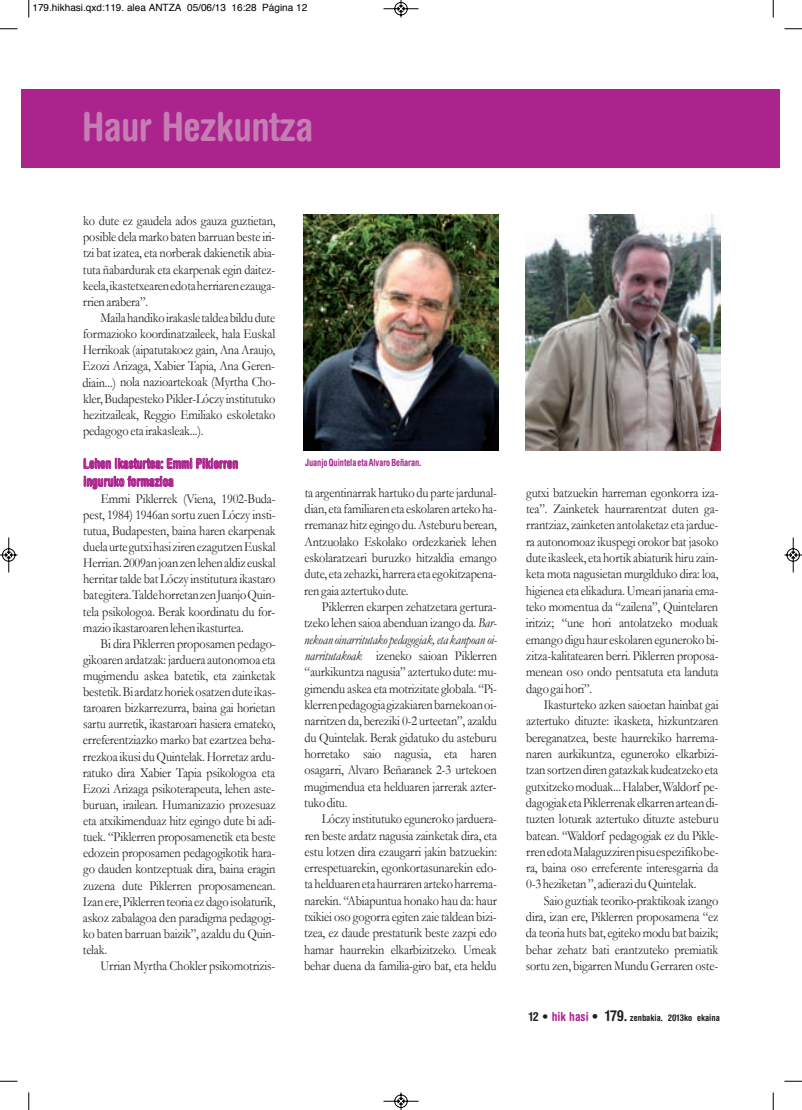
<style>
.page{position:relative;width:802px;height:1110px;background:#fff}
.page>*{position:absolute;margin:0;border:0;box-sizing:border-box;transform-origin:0 0}
.t1{font:700 condensed 40px "Helvetica Rounded";letter-spacing:-.015em;color:#c47eb4}
.t2{font:13.75px/16.4px "Garamond";letter-spacing:-.015em;color:#231f20;text-align:justify;scale:.9 1}
.t3{font:700 condensed 13.75px/17.8px "Helvetica Rounded";letter-spacing:-.005em;color:#ab238d;scale:.9 1}
.t4{font:10px "Helvetica";color:#000}
.t5{font:700 condensed 10px "Helvetica Rounded";color:#ab238d;scale:.9 1}
.t6{font:700 condensed 9.25px "Helvetica Rounded";color:#231f20}
.s1{font-style:italic}
.s2{font-size:12.5px}
.s3{font-size:12.5px;color:#ab238d}
.s4{font-size:13px}
.s5{font-size:15px}
</style>
<div class="page">
<div style="left:22px;top:89px;width:758px;height:79px;background:#ab238d"></div>
<svg style="left:84px;top:458px;width:154px;height:11px"></svg>
<svg style="left:84px;top:476px;width:89px;height:13px"></svg>
<img style="left:303px;top:215px;width:195px;height:235px">
<img style="left:525px;top:215px;width:195px;height:235px">
<svg style="left:28px;top:0;width:2px;height:18px"></svg>
<svg style="left:0;top:28px;width:18px;height:2px"></svg>
<svg style="left:773px;top:0;width:1px;height:18px"></svg>
<svg style="left:784px;top:28px;width:18px;height:2px"></svg>
<svg style="left:28px;top:1092px;width:2px;height:18px"></svg>
<svg style="left:0;top:1081px;width:18px;height:1px"></svg>
<svg style="left:773px;top:1092px;width:1px;height:18px"></svg>
<svg style="left:784px;top:1081px;width:18px;height:1px"></svg>
<svg style="left:383px;top:0;width:36px;height:18px"></svg>
<svg style="left:383px;top:1092px;width:36px;height:18px"></svg>
<svg style="left:0;top:537px;width:18px;height:36px"></svg>
<svg style="left:784px;top:537px;width:18px;height:36px"></svg>
<p class="t4" style="left:32px;top:4px;width:276px">179.hikhasi.qxd:119. alea ANTZA 05/06/13 16:28 Página 12</p>
<h1 class="t1" style="left:82px;top:113px;width:233px">Haur Hezkuntza</h1>
<p class="t2" style="left:83px;top:213px;width:216px">ko dute ez gaudela ados gauza guztietan, posible dela marko baten barruan beste iri&shy;tzi bat izatea, eta norberak dakienetik abia&shy;tuta ñabardurak eta ekarpenak egin daitez&shy;keela, ikastetxearen edota herriaren ezauga&shy;rrien arabera”.</p>
<p class="t2" style="left:83px;top:310px;width:216px;text-indent:18px">Maila handiko irakasle taldea bildu dute formazioko koordinatzaileek, hala Euskal Herrikoak (aipatutakoez gain, Ana Araujo, Ezozi Arizaga, Xabier Tapia, Ana Geren&shy;diain...) nola nazioartekoak (Myrtha Cho&shy;kler, Budapesteko Pikler-Lóczy institutuko hezitzaileak, Reggio Emiliako eskoletako pedagogo eta irakasleak...).</p>
<p class="t3" style="left:83px;top:456px;width:174px">Lehen ikasturtea: Emmi Piklerren inguruko formazioa</p>
<p class="t2" style="left:83px;top:490px;width:216px;text-indent:18px">Emmi Piklerrek (Viena, 1902-Buda&shy;pest, 1984) 1946an sortu zuen Lóczy insti&shy;tutua, Budapesten, baina haren ekarpenak duela urte gutxi hasi ziren ezagutzen Euskal Herrian. 2009an joan zen lehen aldiz euskal herritar talde bat Lóczy institutura ikastaro bat egitera. Talde horretan zen Juanjo Quin&shy;tela psikologoa. Berak koordinatu du for&shy;mazio ikastaroaren lehen ikasturtea.</p>
<p class="t2" style="left:83px;top:636px;width:216px;text-indent:18px">Bi dira Piklerren proposamen pedago&shy;gikoaren ardatzak: jarduera autonomoa eta mugimendu askea batetik, eta zainketak bestetik. Bi ardatz horiek osatzen dute ikas&shy;taroaren bizkarrezurra, baina gai horietan sartu aurretik, ikastaroari hasiera emateko, erreferentziazko marko bat ezartzea beha&shy;rrezkoa ikusi du Quintelak. Horretaz ardu&shy;ratuko dira Xabier Tapia psikologoa eta Ezozi Arizaga psikoterapeuta, lehen aste&shy;buruan, irailean. Humanizazio prozesuaz eta atxikimenduaz hitz egingo dute bi adi&shy;tuek. “Piklerren proposamenetik eta beste edozein proposamen pedagogikotik hara&shy;go dauden kontzeptuak dira, baina eragin zuzena dute Piklerren proposamenean.<br>Izan ere, Piklerren teoria ez dago isolaturik, askoz zabalagoa den paradigma pedagogi&shy;ko baten barruan baizik”, azaldu du Quin&shy;telak.</p>
<p class="t2" style="left:101px;top:958px;width:195px">Urrian Myrtha Chokler psikomotrizis-</p>
<p class="t5" style="left:305px;top:459px;width:131px">Juanjo Quintela eta Alvaro Beñaran.</p>
<p class="t2" style="left:304px;top:484px;width:216px">ta argentinarrak hartuko du parte jardunal&shy;dian, eta familiaren eta eskolaren arteko ha&shy;rremanaz hitz egingo du. Asteburu berean, Antzuolako Eskolako ordezkariek lehen eskolaratzeari buruzko hitzaldia emango dute, eta zehazki, harrera eta egokitzapena&shy;ren gaia aztertuko dute.</p>
<p class="t2" style="left:304px;top:599px;width:216px;text-indent:18px">Piklerren ekarpen zehatzetara gertura&shy;tzeko lehen saioa abenduan izango da. <span class="s1">Bar&shy;nekoan oinarritutako pedagogiak, eta kanpoan oi&shy;narritutakoak</span> izeneko saioan Piklerren “aurkikuntza nagusia” aztertuko dute: mu&shy;gimendu askea eta motrizitate globala. “Pi&shy;klerren pedagogia gizakiaren barnekoan oi&shy;narritzen da, bereziki 0-2 urteetan”, azaldu du Quintelak. Berak gidatuko du asteburu horretako saio nagusia, eta haren osagarri, Alvaro Beñaranek 2-3 urtekoen mugimendua eta helduaren jarrerak azter&shy;tuko ditu.</p>
<p class="t2" style="left:304px;top:811px;width:216px;text-indent:18px">Lóczy institutuko eguneroko jarduera&shy;ren beste ardatz nagusia zainketak dira, eta estu lotzen dira ezaugarri jakin batzuekin: errespetuarekin, egonkortasunarekin edo&shy;ta helduaren eta haurraren arteko harrema&shy;narekin. “Abiapuntua honako hau da: haur txikiei oso gogorra egiten zaie taldean bizi&shy;tzea, ez daude prestaturik beste zazpi edo hamar haurrekin elkarbizitzeko. Umeak behar duena da familia-giro bat, eta heldu</p>
<p class="t2" style="left:526px;top:484px;width:216px">gutxi batzuekin harreman egonkorra iza&shy;tea”. Zainketek haurrarentzat duten ga&shy;rrantziaz, zainketen antolaketaz eta jardue&shy;ra autonomoaz ikuspegi orokor bat jasoko dute ikasleek, eta hortik abiaturik hiru zain&shy;keta mota nagusietan murgilduko dira: loa, higienea eta elikadura. Umeari janaria ema&shy;teko momentua da “zailena”, Quintelaren iritziz; “une hori antolatzeko moduak emango digu haur eskolaren eguneroko bi&shy;zitza-kalitatearen berri. Piklerren proposa&shy;menean oso ondo pentsatuta eta landuta dago gai hori”.</p>
<p class="t2" style="left:525px;top:697px;width:216px;text-indent:18px">Ikasturteko azken saioetan hainbat gai aztertuko dituzte: ikasketa, hizkuntzaren bereganatzea, beste haurrekiko harrema&shy;naren aurkikuntza, eguneroko elkarbizi&shy;tzan sortzen diren gatazkak kudeatzeko eta gutxitzeko moduak... Halaber, Waldorf pe&shy;dagogiak eta Piklerrenak elkarren artean di&shy;tuzten loturak aztertuko dituzte asteburu batean. “Waldorf pedagogiak ez du Pikle&shy;rren edota Malaguzziren pisu espezifiko be&shy;ra, baina oso erreferente interesgarria da 0-3 heziketan ”, adierazi du Quintelak.</p>
<p class="t2" style="left:526px;top:892px;width:215px;text-indent:18px">Saio guztiak teoriko-praktikoak izango dira, izan ere, Piklerren proposamena “ez da teoria huts bat, egiteko modu bat baizik; behar zehatz bati erantzuteko premiatik sortu zen, bigarren Mundu Gerraren oste-</p>
<p class="t6" style="left:528px;top:1014px;width:193px"><span class="s2">12 •</span> <span class="s3">hik hasi</span> <span class="s4">•</span> <span class="s5">179.</span> zenbakia. 2013ko ekaina</p>
</div>
